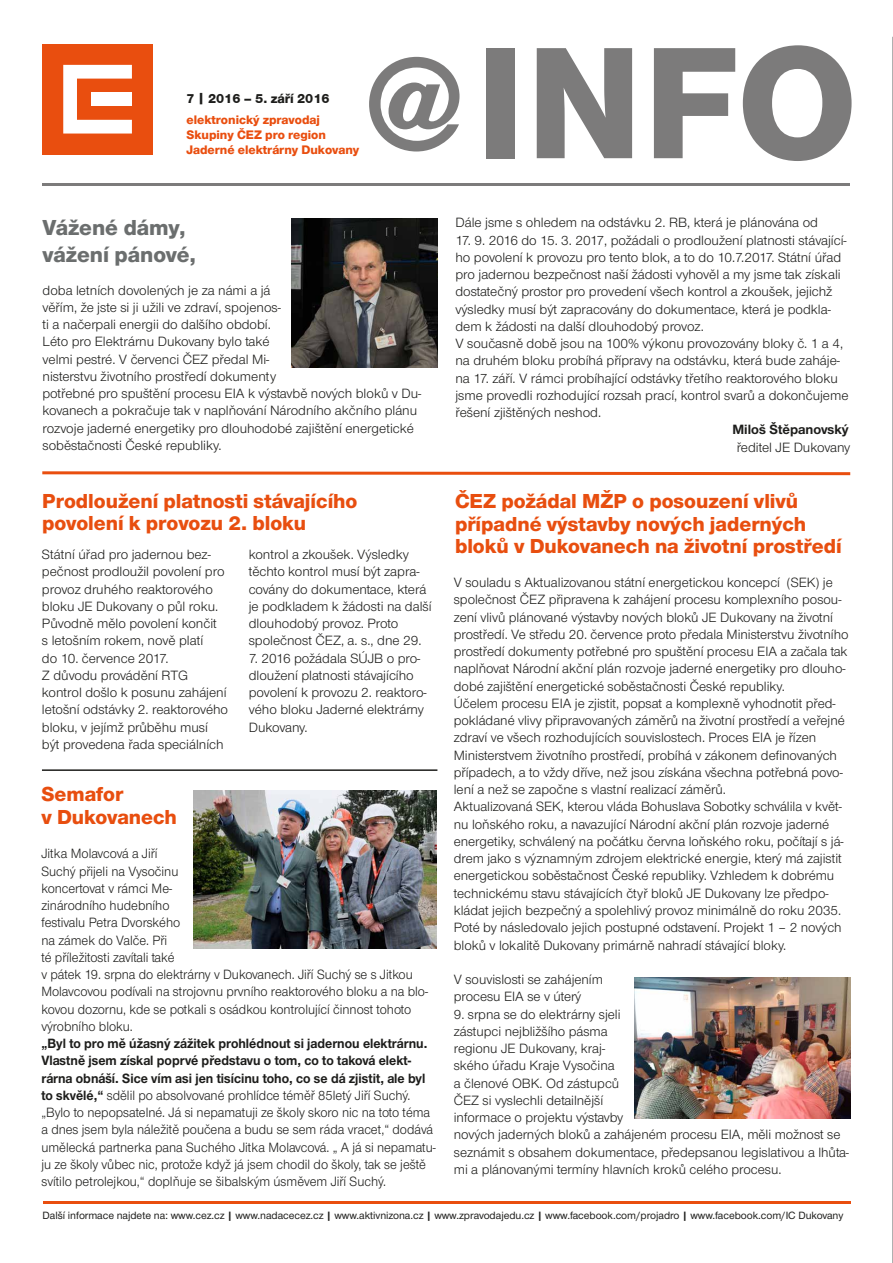
<style>
.page{position:relative;width:893px;height:1263px;background:#fff}
.page>*{position:absolute;margin:0;border:0;box-sizing:border-box;transform-origin:0 0}
.t1{font:800 165px "Nimbus CEZCE";color:#7c7b7b}
.t2{font:800 22.5px/27px "Nimbus CEZOT";color:#6b6e6e}
.t3{font:800 21px/22.5px "Nimbus CEZOT";color:#e84e0f}
.t4{font:13.95px/17.2px "Nimbus CEZOT";color:#1d1d1b}
.t5{font:13.95px/17.2px "Nimbus CEZOT";color:#1d1d1b;scale:.95 1}
.t6{font:700 13.95px "Nimbus CEZOT";color:#1d1d1b}
.t7{font:800 13.5px "Nimbus CEZ";color:#1d1d1b}
.t8{font:800 12.75px/15.3px "Nimbus CEZ";color:#e94e0f}
.t9{font:500 10.95px "Nimbus CEZOT";letter-spacing:-.005em;color:#1d1d1b}
.s1{font-size:135px}
.s2{font-weight:700}
.s3{font-family:"Futura CEZ Demi";font-weight:400}
</style>
<div class="page">
<hr style="left:892px;top:37px;width:1px;height:1226px;background:#646363">
<div style="left:42px;top:44px;width:111px;height:110px;background:#e94e0f"></div>
<svg style="left:63px;top:65px;width:69px;height:69px"></svg>
<div style="left:91px;top:92px;width:40px;height:14px;background:#fff"></div>
<hr style="left:43px;top:184px;width:807px;height:2px;background:#7c7b7b">
<hr style="left:43px;top:1201px;width:807px;height:3px;background:#e94e0f">
<svg style="left:42px;top:471px;width:809px;height:5px"></svg>
<img style="left:292px;top:218px;width:145px;height:150px">
<img style="left:634px;top:977px;width:216px;height:141px">
<hr style="left:42px;top:769px;width:395px;height:2px;background:#1d1d1b">
<img style="left:194px;top:790px;width:243px;height:159px">
<p class="t7" style="left:186px;top:91px;width:145px">7 | 2016 – 5. září 2016</p>
<p class="t8" style="left:186px;top:112px;width:174px">elektronický zpravodaj<br>Skupiny ČEZ pro region<br>Jaderné elektrárny Dukovany</p>
<h1 class="t1" style="left:365px;top:8px;width:494px"><span class="s1">@</span>INFO</h1>
<h2 class="t2" style="left:43px;top:214px;width:155px">Vážené dámy, vážení pánové,</h2>
<p class="t4" style="left:43px;top:281px;width:380px">doba letních dovolených je za námi a já<br>věřím, že jste si ji užili ve zdraví, spojenos-<br>ti a načerpali energii do dalšího období.<br>Léto pro Elektrárnu Dukovany bylo také<br>velmi pestré. V červenci ČEZ předal Mi-<br>nisterstvu životního prostředí dokumenty<br>potřebné pro spuštění procesu EIA k výstavbě nových bloků v Du&shy;kovanech a pokračuje tak v naplňování Národního akčního plánu rozvoje jaderné energetiky pro dlouhodobé zajištění energetické soběstačnosti České republiky.</p>
<h3 class="t3" style="left:42px;top:490px;width:317px">Prodloužení platnosti stávajícího povolení k provozu 2. bloku</h3>
<p class="t4" style="left:42px;top:546px;width:188px">Státní úřad pro jadernou bez&shy;pečnost prodloužil povolení pro provoz druhého reaktorového bloku JE Dukovany o půl roku.<br>Původně mělo povolení končit<br>s letošním rokem, nově platí<br>do 10. července 2017.<br>Z důvodu provádění RTG kontrol došlo k posunu zahájení letošní odstávky 2. reaktorového bloku, v jejímž průběhu musí být provedena řada speciálních</p>
<p class="t4" style="left:249px;top:546px;width:185px">kontrol a zkoušek. Výsledky těchto kontrol musí být zapra&shy;covány do dokumentace, která je podkladem k žádosti na další dlouhodobý provoz. Proto společnost ČEZ, a. s., dne 29.</p>
<p class="t4" style="left:249px;top:649px;width:179px">7. 2016 požádala SÚJB o pro&shy;dloužení platnosti stávajícího povolení k provozu 2. reaktoro&shy;vého bloku Jaderné elektrárny<br>Dukovany.</p>
<h3 class="t3" style="left:41px;top:783px;width:137px">Semafor<br>v Dukovanech</h3>
<p class="t5" style="left:41px;top:845px;width:408px">Jitka Molavcová a Jiří<br>Suchý přijeli na Vysočinu<br>koncertovat v rámci Me-<br>zinárodního hudebního<br>festivalu Petra Dvorského<br>na zámek do Valče. Při<br>té příležitosti zavítali také<br>v pátek 19. srpna do elektrárny v Dukovanech. Jiří Suchý se s Jitkou Molavcovou podívali na strojovnu prvního reaktorového bloku a na blo&shy;kovou dozornu, kde se potkali s osádkou kontrolující činnost tohoto výrobního bloku.</p>
<p class="t5" style="left:41px;top:1035px;width:417px"><span class="s2">„Byl to pro mě úžasný zážitek prohlédnout si jadernou elektrárnu.<br>Vlastně jsem získal poprvé představu o tom, co to taková elekt&shy;rárna obnáší. Sice vím asi jen tisícinu toho, co se dá zjistit, ale byl to skvělé,“</span> sdělil po absolvované prohlídce téměř 85letý Jiří Suchý. „Bylo to nepopsatelné. Já si nepamatuji ze školy skoro nic na toto téma a dnes jsem byla náležitě poučena a budu se sem ráda vracet,“ dodává umělecká partnerka pana Suchého Jitka Molavcová. „ A já si nepamatu&shy;ju ze školy vůbec nic, protože když já jsem chodil do školy, tak se ještě svítilo petrolejkou,“ doplňuje se šibalským úsměvem Jiří Suchý.</p>
<p class="t4" style="left:455px;top:214px;width:364px">Dále jsme s ohledem na odstávku 2. RB, která je plánována od</p>
<p class="t4" style="left:455px;top:231px;width:395px">17. 9. 2016 do 15. 3. 2017, požádali o prodloužení platnosti stávající&shy;ho povolení k provozu pro tento blok, a to do 10.7.2017. Státní úřad pro jadernou bezpečnost naší žádosti vyhověl a my jsme tak získali dostatečný prostor pro provedení všech kontrol a zkoušek, jejichž výsledky musí být zapracovány do dokumentace, která je podkla&shy;dem k žádosti na další dlouhodobý provoz.<br>V současně době jsou na 100% výkonu provozovány bloky č. 1 a 4, na druhém bloku probíhá přípravy na odstávku, která bude zaháje&shy;na 17. září. V rámci probíhající odstávky třetího reaktorového bloku jsme provedli rozhodující rozsah prací, kontrol svarů a dokončujeme řešení zjištěných neshod.</p>
<p class="t6" style="left:732px;top:422px;width:118px">Miloš Štěpanovský</p>
<p class="t4" style="left:737px;top:439px;width:115px">ředitel JE Dukovany</p>
<h3 class="t3" style="left:455px;top:490px;width:388px">ČEZ požádal MŽP o posouzení vlivů případné výstavby nových jaderných bloků v Dukovanech na životní prostředí</h3>
<p class="t4" style="left:454px;top:574px;width:396px">V souladu s Aktualizovanou státní energetickou koncepcí (SEK) je společnost ČEZ připravena k zahájení procesu komplexního posou&shy;zení vlivů plánované výstavby nových bloků JE Dukovany na životní prostředí. Ve středu 20. července proto předala Ministerstvu životního prostředí dokumenty potřebné pro spuštění procesu EIA a začala tak naplňovat Národní akční plán rozvoje jaderné energetiky pro dlouho&shy;dobé zajištění energetické soběstačnosti České republiky.<br>Účelem procesu EIA je zjistit, popsat a komplexně vyhodnotit před&shy;pokládané vlivy připravovaných záměrů na životní prostředí a veřejné zdraví ve všech rozhodujících souvislostech. Proces EIA je řízen Ministerstvem životního prostředí, probíhá v zákonem definovaných případech, a to vždy dříve, než jsou získána všechna potřebná povo&shy;lení a než se započne s vlastní realizací záměrů.<br>Aktualizovaná SEK, kterou vláda Bohuslava Sobotky schválila v květ&shy;nu loňského roku, a navazující Národní akční plán rozvoje jaderné energetiky, schválený na počátku června loňského roku, počítají s já&shy;drem jako s významným zdrojem elektrické energie, který má zajistit energetickou soběstačnost České republiky. Vzhledem k dobrému technickému stavu stávajících čtyř bloků JE Dukovany lze předpo&shy;kládat jejich bezpečný a spolehlivý provoz minimálně do roku 2035.<br>Poté by následovalo jejich postupné odstavení. Projekt 1 – 2 nových bloků v lokalitě Dukovany primárně nahradí stávající bloky.</p>
<p class="t4" style="left:454px;top:971px;width:151px">V souvislosti se zahájením procesu EIA se v úterý</p>
<p class="t4" style="left:454px;top:1005px;width:397px">9. srpna se do elektrárny sjeli<br>zástupci nejbližšího pásma<br>regionu JE Dukovany, kraj-<br>ského úřadu Kraje Vysočina<br>a členové OBK. Od zástupců<br>ČEZ si vyslechli detailnější<br>informace o projektu výstavby<br>nových jaderných bloků a zahájeném procesu EIA, měli možnost se seznámit s obsahem dokumentace, předepsanou legislativou a lhůta&shy;mi a plánovanými termíny hlavních kroků celého procesu.</p>
<p class="t9" style="left:43px;top:1209px;width:802px">Další informace najdete na: www.cez.cz <span class="s3">|</span> www.nadacecez.cz <span class="s3">|</span> www.aktivnizona.cz <span class="s3">|</span> www.zpravodajedu.cz <span class="s3">|</span> www.facebook.com/projadro <span class="s3">|</span> www.facebook.com/IC Dukovany</p>
</div>
